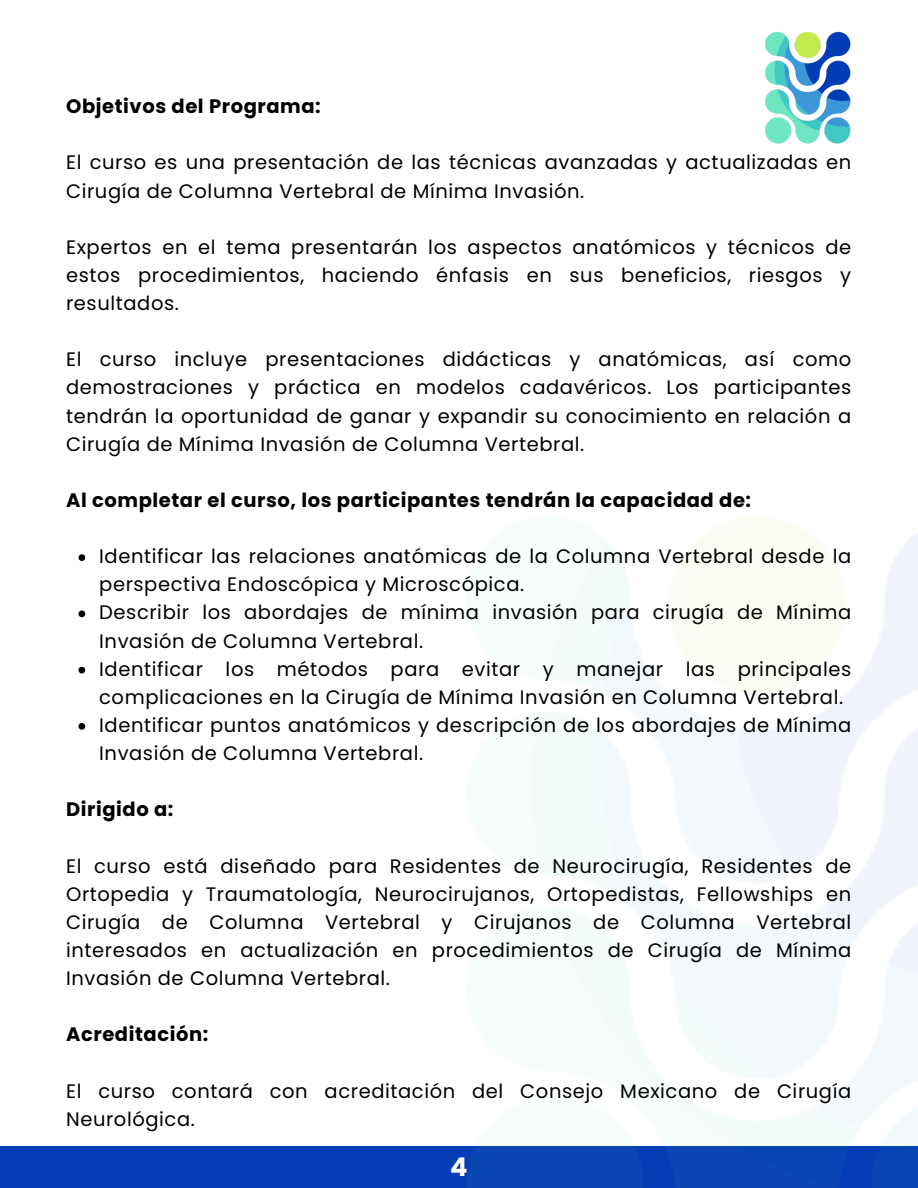
<style>
.page{position:relative;width:918px;height:1188px;background:#fff}
.page>*{position:absolute;margin:0;border:0;box-sizing:border-box;transform-origin:0 0}
.t1{font:700 25.8px "Poppins";color:#fff}
.t2{font:19.5px/28.2px "Poppins";letter-spacing:.03em;color:#000}
.t3{font:700 19.5px "Poppins";letter-spacing:.03em;color:#000}
.s1{font-family:"Noto Sans"}
</style>
<div class="page">
<div style="left:0;top:1146px;width:918px;height:42px;background:#043db4"></div>
<img style="left:765px;top:31px;width:86px;height:113px">
<svg style="left:78px;top:554px;width:7px;height:7px"></svg>
<svg style="left:78px;top:610px;width:7px;height:7px"></svg>
<svg style="left:78px;top:667px;width:7px;height:6px"></svg>
<svg style="left:78px;top:723px;width:7px;height:7px"></svg>
<h1 class="t3" style="left:66px;top:93px;width:256px">Objetivos del Programa:</h1>
<p class="t2" style="left:66px;top:149px;width:787px">El curso es una presentación de las técnicas avanzadas y actualizadas en<br>Cirugía de Columna Vertebral de Mínima Invasión.</p>
<p class="t2" style="left:66px;top:233px;width:787px;text-align:justify">Expertos en el tema presentarán los aspectos anatómicos y técnicos de estos procedimientos, haciendo énfasis en sus beneficios, riesgos y resultados.</p>
<p class="t2" style="left:66px;top:345px;width:787px;text-align:justify">El curso incluye presentaciones didácticas y anatómicas, as<span class="s1">ı́</span> como demostraciones y práctica en modelos cadavéricos. Los participantes tendrán la oportunidad de ganar y expandir su conocimiento en relación a Cirugía de Mínima Invasión de Columna Vertebral.</p>
<h1 class="t3" style="left:66px;top:487px;width:687px">Al completar el curso, los participantes tendrán la capacidad de:</h1>
<p class="t2" style="left:99px;top:542px;width:754px">Identificar las relaciones anatómicas de la Columna Vertebral desde la perspectiva Endoscópica y Microscópica.</p>
<p class="t2" style="left:99px;top:599px;width:754px">Describir los abordajes de mínima invasión para cirugía de Mínima<br>Invasión de Columna Vertebral.</p>
<p class="t2" style="left:99px;top:655px;width:754px">Identificar los métodos para evitar y manejar las principales complicaciones en la Cirugía de Mínima Invasión en Columna Vertebral.</p>
<p class="t2" style="left:99px;top:711px;width:754px">Identificar puntos anatómicos y descripción de los abordajes de Mínima<br>Invasión de Columna Vertebral.</p>
<h1 class="t3" style="left:66px;top:796px;width:109px">Dirigido a:</h1>
<p class="t2" style="left:66px;top:852px;width:787px;text-align:justify">El curso está diseñado para Residentes de Neurocirugía, Residentes de Ortopedia y Traumatología, Neurocirujanos, Ortopedistas, Fellowships en Cirugía de Columna Vertebral y Cirujanos de Columna Vertebral interesados en actualización en procedimientos de Cirugía de Mínima Invasión de Columna Vertebral.</p>
<h1 class="t3" style="left:66px;top:1021px;width:144px">Acreditación:</h1>
<p class="t2" style="left:66px;top:1077px;width:787px">El curso contará con acreditación del Consejo Mexicano de Cirugía<br>Neurológica.</p>
<p class="t1" style="left:450px;top:1149px;width:19px">4</p>
</div>
